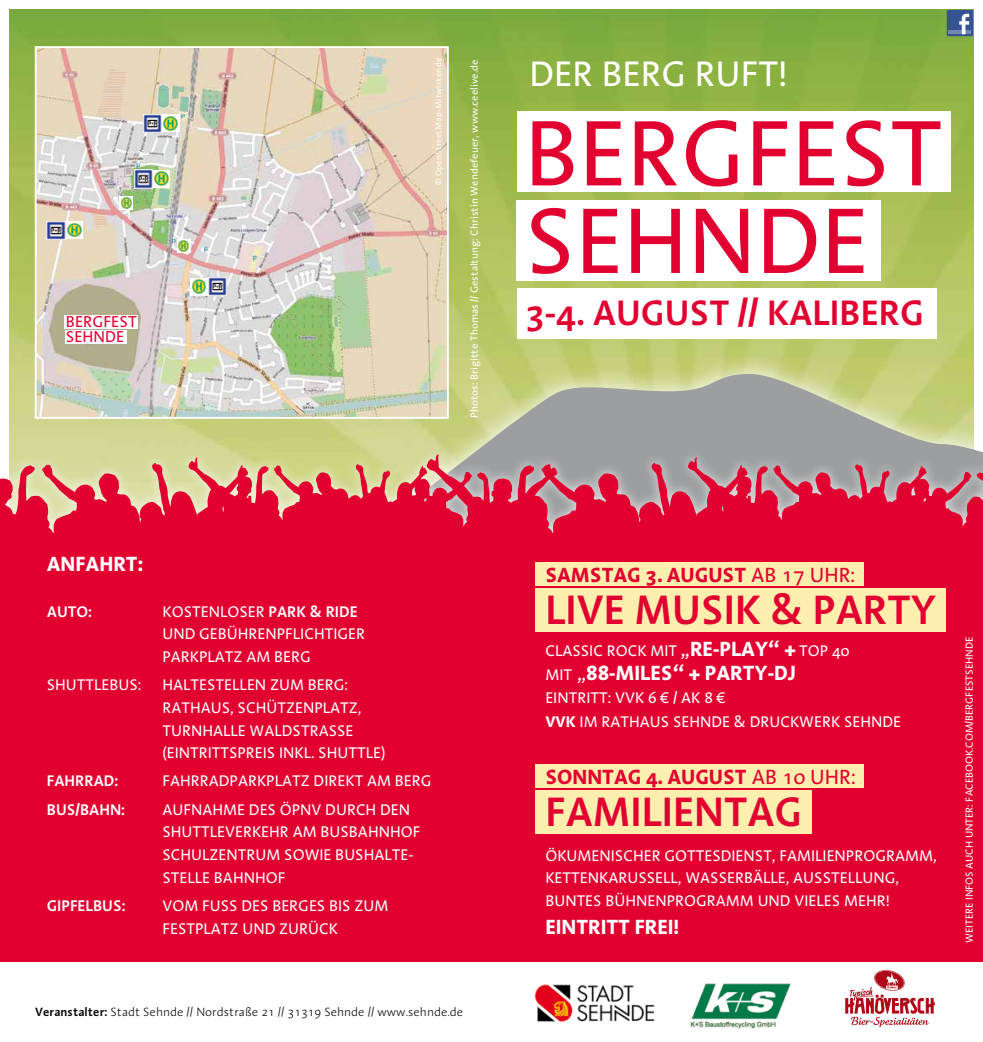
<style>
.page{position:relative;width:983px;height:1042px;background:#fff}
.page>*{position:absolute;margin:0;border:0;box-sizing:border-box;transform-origin:0 0}
.t1{font:95.02px/87.5px "Linotype Aroma";color:#e20030}
.t2{font:600 42px "Linotype Aroma";color:#e20030}
.t3{font:600 36.23px "Linotype Aroma";color:#e20030}
.t4{font:36.23px "Linotype Aroma";color:#fff}
.t5{font:700 21px "Linotype Aroma";color:#e20030}
.t6{font:700 21px "Linotype Aroma";color:#fff}
.t7{font:16.1px/14.9px "Linotype Aroma";color:#e20030}
.t8{font:15.75px/22.8px "Linotype Aroma";color:#fff}
.t9{font:600 15.75px "Linotype Aroma";color:#fff}
.t10{font:300 12.25px "Linotype Aroma";color:#000}
.t11{font:10.5px "Linotype Aroma";color:#fff}
.t12{font:8.75px "The Sans";letter-spacing:.03em;color:#fff}
.s1{font-weight:600}
.s2{font-weight:400}
.s3{font-size:21px}
.s4{font-weight:700;font-size:21px}
.s5{font-weight:400;font-size:15.75px}
.s6{font-weight:700}
</style>
<div class="page">
<img style="left:10px;top:10px;width:962px;height:434px">
<div style="left:0;top:581px;width:982px;height:381px;background:#e20030"></div>
<svg style="left:374px;top:351px;width:600px;height:93px;background:#c3cd77"></svg>
<svg style="left:394px;top:374px;width:580px;height:70px;background:#b3b894"></svg>
<div style="left:0;top:444px;width:982px;height:246px;background:#fff;opacity:.75"></div>
<svg style="left:0;top:454px;width:982px;height:88px;background:#d34f61"></svg>
<div style="left:516px;top:111px;width:434px;height:81px;background:#fff"></div>
<div style="left:516px;top:200px;width:364px;height:80px;background:#fff"></div>
<div style="left:516px;top:288px;width:420px;height:51px;background:#fff"></div>
<div style="left:0;top:542px;width:982px;height:333px;background:#e20030"></div>
<div style="left:535px;top:588px;width:410px;height:44px;background:#ffefaf"></div>
<div style="left:535px;top:563px;width:328px;height:23px;background:#ffefaf"></div>
<div style="left:535px;top:764px;width:328px;height:23px;background:#ffefaf"></div>
<div style="left:535px;top:790px;width:276px;height:44px;background:#ffefaf"></div>
<div style="left:946px;top:10px;width:26px;height:26px;background:#355390;border-radius:2px"></div>
<hr style="left:948px;top:31px;width:22px;height:3px;background:#7187b2">
<svg style="left:958px;top:14px;width:10px;height:20px"></svg>
<img style="left:534px;top:984px;width:121px;height:38px">
<img style="left:690px;top:983px;width:101px;height:46px">
<svg style="left:845px;top:970px;width:89px;height:57px"></svg>
<img style="left:38px;top:49px;width:407px;height:367px">
<div style="left:35px;top:46px;width:413px;height:373px;border:2px solid #fff"></div>
<div style="left:65px;top:221px;width:18px;height:18px;background:#fff"></div>
<img style="left:67px;top:223px;width:14px;height:14px">
<svg style="left:152px;top:170px;width:18px;height:18px"></svg>
<img style="left:154px;top:172px;width:14px;height:14px">
<svg style="left:162px;top:114px;width:17px;height:18px"></svg>
<img style="left:164px;top:116px;width:14px;height:14px">
<svg style="left:190px;top:278px;width:17px;height:18px"></svg>
<img style="left:192px;top:280px;width:14px;height:13px">
<svg style="left:177px;top:239px;width:13px;height:14px"></svg>
<svg style="left:178px;top:241px;width:11px;height:10px"></svg>
<svg style="left:120px;top:196px;width:13px;height:14px"></svg>
<svg style="left:121px;top:198px;width:11px;height:10px"></svg>
<img style="left:47px;top:221px;width:18px;height:18px">
<img style="left:143px;top:114px;width:19px;height:19px">
<img style="left:134px;top:170px;width:18px;height:18px">
<img style="left:208px;top:278px;width:19px;height:18px">
<div style="left:64px;top:315px;width:74px;height:13px;background:#fff"></div>
<div style="left:64px;top:330px;width:62px;height:13px;background:#fff"></div>
<p class="t7" style="left:66px;top:314px;width:72px">BERGFEST<br>SEHNDE</p>
<p class="t12" style="left:431px;top:185px;width:129px;rotate:-90deg">© OpenStreetMap-Mitwirkende</p>
<p class="t11" style="left:467px;top:418px;width:360px;rotate:-90deg">PHOTOS: BRIGITTE THOMAS // GESTALTUNG: CHRISTIN WENDEFEUER, WWW.CEELIVE.DE</p>
<h3 class="t4" style="left:529px;top:51px;width:260px">DER BERG RUFT!</h3>
<h1 class="t1" style="left:524px;top:107px;width:419px">BERGFEST<br>SEHNDE</h1>
<h3 class="t3" style="left:525px;top:289px;width:400px">3-4. AUGUST // KALIBERG</h3>
<h3 class="t6" style="left:47px;top:550px;width:98px">ANFAHRT:</h3>
<p class="t9" style="left:47px;top:601px;width:47px">AUTO:</p>
<p class="t8" style="left:162px;top:600px;width:31px">KOSTEN</p>
<p class="t8" style="left:220px;top:600px;width:29px">LOSER</p>
<p class="t9" style="left:268px;top:601px;width:90px">PARK &amp; RIDE</p>
<p class="t8" style="left:162px;top:622px;width:9px">UND</p>
<p class="t8" style="left:199px;top:622px;width:49px">GEBÜHREN</p>
<p class="t8" style="left:162px;top:622px;width:185px;text-indent:114px">PFLICHTIGER<br>PARKPLATZ AM BERG</p>
<p class="t8" style="left:162px;top:673px;width:201px;text-indent:70px">LLEN ZUM BERG:<br>RATHAUS, SCH ÜTZEN PLATZ,<br>TURNH</p>
<p class="t8" style="left:47px;top:673px;width:19px">SHUTT</p>
<p class="t8" style="left:94px;top:673px;width:49px">LEBUS:</p>
<p class="t8" style="left:162px;top:673px;width:38px">HALTESTE</p>
<p class="t8" style="left:213px;top:718px;width:79px">ALLE WALDSTR</p>
<p class="t8" style="left:318px;top:718px;width:19px">ASSE</p>
<p class="t8" style="left:162px;top:741px;width:27px">(EINTR</p>
<p class="t8" style="left:208px;top:741px;width:121px">ITTSPREIS INKL. SHUTT</p>
<p class="t8" style="left:365px;top:741px;width:21px">LE)</p>
<p class="t9" style="left:47px;top:771px;width:73px">FAHRRAD:</p>
<p class="t8" style="left:162px;top:769px;width:28px">FAHRR</p>
<p class="t8" style="left:209px;top:769px;width:129px">ADPARKPLATZ DIREKT</p>
<p class="t8" style="left:367px;top:769px;width:47px">AM BERG</p>
<p class="t9" style="left:47px;top:799px;width:80px">BUS/BAHN:</p>
<p class="t8" style="left:162px;top:797px;width:11px">AUFN</p>
<p class="t8" style="left:202px;top:797px;width:56px">AHME DES</p>
<p class="t8" style="left:280px;top:797px;width:56px">ÖPNV DUR</p>
<p class="t8" style="left:356px;top:797px;width:35px">CH DEN</p>
<p class="t8" style="left:162px;top:820px;width:9px">SHUTT</p>
<p class="t8" style="left:210px;top:820px;width:18px">LEVERKEHR</p>
<p class="t8" style="left:292px;top:820px;width:87px">AM BUSBAHNH</p>
<p class="t8" style="left:400px;top:820px;width:17px">OF</p>
<p class="t8" style="left:162px;top:843px;width:67px">SCHULZENTRU</p>
<p class="t8" style="left:266px;top:843px;width:88px">M SOWIE BUSH</p>
<p class="t8" style="left:374px;top:843px;width:24px">ALTE-</p>
<p class="t8" style="left:162px;top:865px;width:82px">STE LLE BAHNH</p>
<p class="t8" style="left:266px;top:865px;width:19px">OF</p>
<p class="t9" style="left:47px;top:895px;width:80px">GIPFELBUS:</p>
<p class="t8" style="left:162px;top:893px;width:57px">VOM FUSS</p>
<p class="t8" style="left:241px;top:893px;width:50px">DES BERGES</p>
<p class="t8" style="left:329px;top:893px;width:61px">BIS ZUM</p>
<p class="t8" style="left:162px;top:916px;width:92px">FESTPLATZ UND</p>
<p class="t8" style="left:279px;top:916px;width:59px">ZURÜCK</p>
<p class="t10" style="left:35px;top:1004px;width:429px"><span class="s1">VERANSTALTER:</span> Stadt Sehnde // Nordstraße 21 // 31319 Sehnde // www.sehnde.de</p>
<h3 class="t5" style="left:545px;top:561px;width:312px">SAMSTAG 3. AUGUST <span class="s2">AB 17 UHR:</span></h3>
<h2 class="t2" style="left:545px;top:582px;width:392px">LIVE MUSI K &amp; PARTY</h2>
<p class="t8" style="left:545px;top:638px;width:305px">CLASS IC ROCK MIT <span class="s3">„</span><span class="s4">RE-PLAY“ +</span> TOP 40</p>
<h3 class="t6" style="left:545px;top:659px;width:252px"><span class="s5">MIT</span> <span class="s2">„</span>88-MILES“ + PARTY-DJ</h3>
<p class="t8" style="left:545px;top:686px;width:23px">EINTR</p>
<p class="t8" style="left:545px;top:685px;width:181px;line-height:24.5px;text-indent:41px">ITT: VVK 6 € / AK 8 €<br><span class="s6">VVK</span> IM RATHAUS SEHNDE</p>
<p class="t8" style="left:733px;top:710px;width:67px">&amp; DRUCKWERK</p>
<p class="t8" style="left:843px;top:710px;width:19px">SEHNDE</p>
<h3 class="t5" style="left:545px;top:762px;width:312px">SONNTAG 4. AUGUST <span class="s2">AB 10 UHR:</span></h3>
<h2 class="t2" style="left:545px;top:784px;width:258px">FAMILIENTAG</h2>
<p class="t8" style="left:545px;top:843px;width:98px">ÖKUMENISCHER</p>
<p class="t8" style="left:664px;top:843px;width:33px">GOTTESD</p>
<p class="t8" style="left:731px;top:843px;width:14px">IENST</p>
<p class="t8" style="left:771px;top:843px;width:166px">, FAMILIEN PROGRAMM,</p>
<p class="t8" style="left:545px;top:866px;width:19px">KETTENK</p>
<p class="t8" style="left:608px;top:866px;width:20px">ARUSSE</p>
<p class="t8" style="left:663px;top:866px;width:57px">LL, WASSERB</p>
<p class="t8" style="left:752px;top:866px;width:60px">ÄLLE, AUSSTE</p>
<p class="t8" style="left:847px;top:866px;width:26px">LLUNG</p>
<p class="t8" style="left:895px;top:866px;width:5px">,</p>
<p class="t8" style="left:545px;top:889px;width:10px">BUNTES</p>
<p class="t8" style="left:605px;top:889px;width:29px">BÜHNEN-</p>
<p class="t8" style="left:666px;top:889px;width:103px">PROGRAMM UND</p>
<p class="t8" style="left:794px;top:889px;width:97px">VIELES MEHR!</p>
<h3 class="t6" style="left:545px;top:913px;width:100px">EINTRITT FREI</h3>
<h3 class="t6" style="left:673px;top:913px;width:7px">!</h3>
<p class="t11" style="left:962px;top:943px;width:306px;rotate:-90deg">WEITERE INFOS AUCH UNTER: FACEBOOK.COM/BERGFESTSEHNDE</p>
</div>
